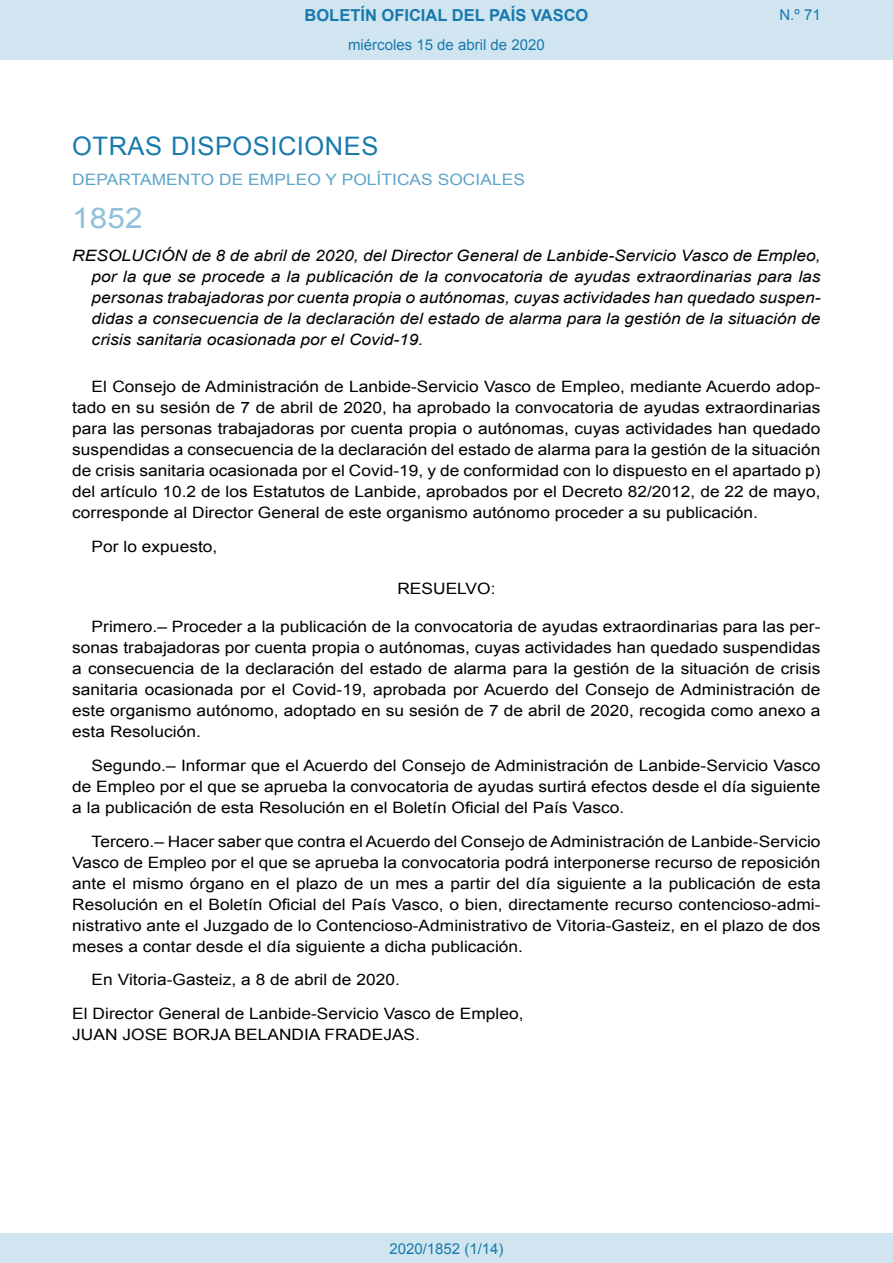
<style>
.page{position:relative;width:893px;height:1263px;background:#fff}
.page>*{position:absolute;margin:0;border:0;box-sizing:border-box;transform-origin:0 0}
.BOPVOrden{font:28.5px "Arial";color:#90c0db;scale:1.11 1}
.BOPVSeccion{font:25.5px "Arial";letter-spacing:.02em;color:#1879ad}
.t1{font:700 16.5px "Arial";color:#1879ad}
.BOPVDetalle{font:15.6px/21px "Arial";color:#000;text-align:justify;scale:1.11 1}
.BOPVTitulo{font:italic 15.6px/21px "Arial";color:#000;text-align:justify;scale:1.11 1}
.BOPVFirmaPuesto{font:15.6px "Arial";color:#000;scale:1.11 1}
.BOPVOrganismo{font:15.6px "Arial";letter-spacing:.005em;color:#5ea4ca;scale:1.11 1}
.BOPVFirmaLugFec{font:15.6px "Arial";color:#000;scale:1.11 1}
.BOPVFirmaNombre{font:15.6px "Arial";color:#000;scale:1.11 1}
.BOPVClave{font:15.6px "Arial";color:#000;scale:1.11 1}
.Paginacion_Centro{font:15px "Arial";color:#1879ad}
</style>
<div class="page">
<div style="left:0;top:0;width:893px;height:60px;background:#d0e5f0"></div>
<div style="left:0;top:1233px;width:893px;height:30px;background:#d0e5f0"></div>
<p class="t1" style="left:305px;top:4px;width:285px">BOLETÍN OFICIAL DEL PAÍS VASCO</p>
<p class="Paginacion_Centro" style="left:348px;top:35px;width:198px">miércoles 15 de abril de 2020</p>
<p class="Paginacion_Centro" style="left:779px;top:5px;width:43px">N.º 71</p>
<p class="BOPVSeccion" style="left:72px;top:129px;width:308px">OTRAS DISPOSICIONES</p>
<p class="BOPVOrganismo" style="left:72px;top:169px;width:409px">DEPARTAMENTO DE EMPLEO Y POLÍTICAS SOCIALES</p>
<p class="BOPVOrden" style="left:72px;top:199px;width:65px">1852</p>
<p class="BOPVTitulo" style="left:92px;top:246px;width:658px;text-indent:-19px">RESOLUCIÓN de 8 de abril de 2020, del Director General de Lanbide-Servicio Vasco de Empleo, por la que se procede a la publicación de la convocatoria de ayudas extraordinarias para las personas trabajadoras por cuenta propia o autónomas, cuyas actividades han quedado suspen&shy;didas a consecuencia de la declaración del estado de alarma para la gestión de la situación de crisis sanitaria ocasionada por el Covid-19.</p>
<p class="BOPVDetalle" style="left:72px;top:376px;width:676px;text-indent:19px">El Consejo de Administración de Lanbide-Servicio Vasco de Empleo, mediante Acuerdo adop&shy;tado en su sesión de 7 de abril de 2020, ha aprobado la convocatoria de ayudas extraordinarias para las personas trabajadoras por cuenta propia o autónomas, cuyas actividades han quedado suspendidas a consecuencia de la declaración del estado de alarma para la gestión de la situación de crisis sanitaria ocasionada por el Covid-19, y de conformidad con lo dispuesto en el apartado p) del artículo 10.2 de los Estatutos de Lanbide, aprobados por el Decreto 82/2012, de 22 de mayo, corresponde al Director General de este organismo autónomo proceder a su publicación.</p>
<p class="BOPVDetalle" style="left:92px;top:536px;width:115px">Por lo expuesto,</p>
<p class="BOPVClave" style="left:397px;top:578px;width:90px">RESUELVO:</p>
<p class="BOPVDetalle" style="left:72px;top:616px;width:676px;text-indent:19px">Primero.– Proceder a la publicación de la convocatoria de ayudas extraordinarias para las per&shy;sonas trabajadoras por cuenta propia o autónomas, cuyas actividades han quedado suspendidas a consecuencia de la declaración del estado de alarma para la gestión de la situación de crisis sanitaria ocasionada por el Covid-19, aprobada por Acuerdo del Consejo de Administración de este organismo autónomo, adoptado en su sesión de 7 de abril de 2020, recogida como anexo a esta Resolución.</p>
<p class="BOPVDetalle" style="left:72px;top:755px;width:676px;text-indent:19px">Segundo.– Informar que el Acuerdo del Consejo de Administración de Lanbide-Servicio Vasco de Empleo por el que se aprueba la convocatoria de ayudas surtirá efectos desde el día siguiente a la publicación de esta Resolución en el Boletín Oficial del País Vasco.</p>
<p class="BOPVDetalle" style="left:72px;top:831px;width:676px;text-indent:19px">Tercero.– Hacer saber que contra el Acuerdo del Consejo de Administración de Lanbide-Servicio Vasco de Empleo por el que se aprueba la convocatoria podrá interponerse recurso de reposición ante el mismo órgano en el plazo de un mes a partir del día siguiente a la publicación de esta Resolución en el Boletín Oficial del País Vasco, o bien, directamente recurso contencioso-admi&shy;nistrativo ante el Juzgado de lo Contencioso-Administrativo de Vitoria-Gasteiz, en el plazo de dos meses a contar desde el día siguiente a dicha publicación.</p>
<p class="BOPVFirmaLugFec" style="left:92px;top:970px;width:279px">En Vitoria-Gasteiz, a 8 de abril de 2020.</p>
<p class="BOPVFirmaPuesto" style="left:72px;top:1003px;width:408px">El Director General de Lanbide-Servicio Vasco de Empleo,</p>
<p class="BOPVFirmaNombre" style="left:72px;top:1024px;width:315px">JUAN JOSE BORJA BELANDIA FRADEJAS.</p>
<p class="Paginacion_Centro" style="left:389px;top:1238px;width:116px">2020/1852 (1/14)</p>
</div>
